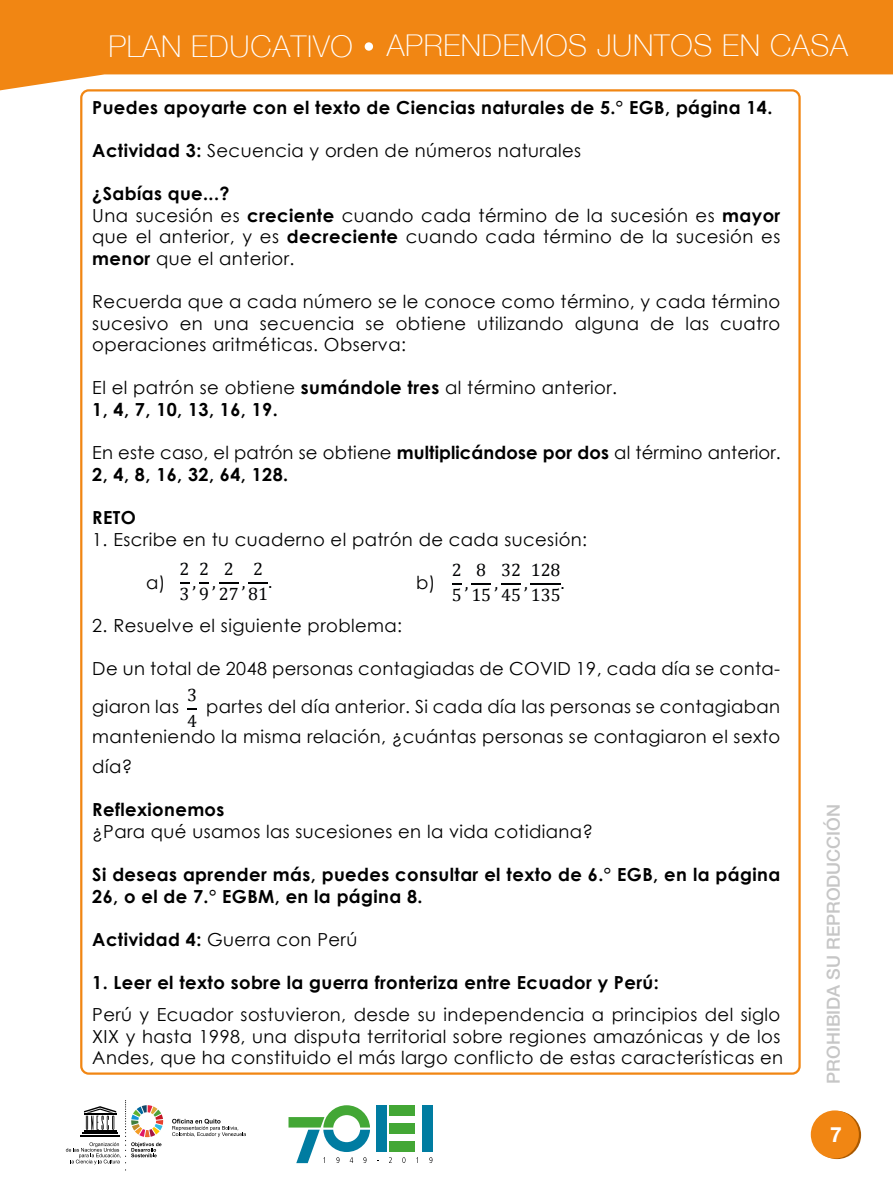
<style>
.page{position:relative;width:893px;height:1191px;background:#fff}
.page>*{position:absolute;margin:0;border:0;box-sizing:border-box;transform-origin:0 0}
.t1{font:100 30px "Helvetica Neue";letter-spacing:.025em;color:#fff}
.t2{font:700 21px "Helvetica Neue LT Std";color:#fff}
.t3{font:18px/21.6px "Century Gothic";letter-spacing:.02em;color:#000}
.t4{font:700 18px/21.6px "Century Gothic";letter-spacing:.02em;color:#000}
.t5{font:18px/25.5px "Cambria Math";letter-spacing:-.005em;color:#010203}
.t6{font:500 18px "Helvetica Neue LT Std";color:#c6c6c6}
.s1{font-weight:700}
</style>
<div class="page">
<div style="left:422px;top:1105px;width:11px;height:47px;background:#007ca1"></div>
<div style="left:376px;top:1105px;width:11px;height:47px;background:#007ca1"></div>
<div style="left:389px;top:1105px;width:26px;height:10px;background:#43a735"></div>
<div style="left:389px;top:1123px;width:26px;height:11px;background:#43a735"></div>
<div style="left:389px;top:1141px;width:26px;height:11px;background:#43a735"></div>
<svg style="left:288px;top:1105px;width:82px;height:58px"></svg>
<svg style="left:389px;top:1157px;width:3px;height:6px"></svg>
<svg style="left:402px;top:1157px;width:3px;height:6px"></svg>
<svg style="left:429px;top:1157px;width:3px;height:6px"></svg>
<svg style="left:0;top:0;width:893px;height:90px;fill:#f18613"></svg>
<div style="left:365px;top:42px;width:8px;height:9px;background:#fff;border-radius:50%"></div>
<svg style="left:813px;top:1111px;width:48px;height:48px"></svg>
<div style="left:811px;top:1110px;width:48px;height:48px;background:#f18613;border-radius:50%"></div>
<svg style="left:66px;top:1100px;width:97px;height:70px"></svg>
<svg style="left:172px;top:1118px;width:74px;height:19px"></svg>
<svg style="left:219px;top:582px;width:20px;height:1px"></svg>
<svg style="left:248px;top:582px;width:20px;height:1px"></svg>
<svg style="left:471px;top:583px;width:20px;height:1px"></svg>
<svg style="left:501px;top:583px;width:20px;height:1px"></svg>
<hr style="left:531px;top:583px;width:30px;height:1px;background:#010203">
<svg style="left:187px;top:708px;width:10px;height:2px"></svg>
<h1 class="t1" style="left:108px;top:22px;width:741px">PLAN EDUCATIVO APRENDEMOS JUNTOS EN CASA</h1>
<p class="t4" style="left:92px;top:95px;width:682px">Puedes apoyarte con el texto de Ciencias naturales de 5.° EGB, página 14.</p>
<p class="t3" style="left:92px;top:139px;width:490px"><span class="s1">Actividad 3:</span> Secuencia y orden de números naturales</p>
<p class="t3" style="left:92px;top:182px;width:690px"><span class="s1">¿Sabías que...?<br></span>Una sucesión es <span class="s1">creciente</span> cuando cada término de la sucesión es <span class="s1">mayor </span>que el anterior, y es <span class="s1">decreciente</span> cuando cada término de la sucesión es <span class="s1">menor</span> que el anterior.</p>
<p class="t3" style="left:92px;top:290px;width:690px;text-align:justify">Recuerda que a cada número se le conoce como término, y cada término sucesivo en una secuencia se obtiene utilizando alguna de las cuatro operaciones aritméticas. Observa:</p>
<p class="t3" style="left:92px;top:377px;width:526px">El el patrón se obtiene <span class="s1">sumándole tres</span> al término anterior.<br><span class="s1">1, 4, 7, 10, 13, 16, 19.</span></p>
<p class="t3" style="left:92px;top:442px;width:690px">En este caso, el patrón se obtiene <span class="s1">multiplicándose por dos</span> al término anterior.<br><span class="s1">2, 4, 8, 16, 32, 64, 128.</span></p>
<p class="t4" style="left:92px;top:506px;width:45px">RETO</p>
<p class="t3" style="left:92px;top:528px;width:496px">1. Escribe en tu cuaderno el patrón de cada sucesión:</p>
<p class="t3" style="left:146px;top:571px;width:21px">a)</p>
<p class="t3" style="left:416px;top:571px;width:21px">b)</p>
<p class="t3" style="left:92px;top:614px;width:311px">2. Resuelve el siguiente problema:</p>
<p class="t3" style="left:92px;top:650px;width:689px;line-height:37.5px">De un total de 2048 personas contagiadas de COVID 19, cada día se conta&shy;giaron las</p>
<p class="t5" style="left:199px;top:556px;width:11px">2<br>9</p>
<p class="t5" style="left:219px;top:556px;width:21px">2<br>27</p>
<p class="t5" style="left:248px;top:556px;width:21px">2<br>81</p>
<p class="t5" style="left:180px;top:556px;width:11px">2<br>3</p>
<p class="t5" style="left:452px;top:556px;width:11px">2<br>5</p>
<p class="t5" style="left:471px;top:556px;width:21px">8<br>15</p>
<p class="t5" style="left:501px;top:556px;width:21px">32<br>45</p>
<p class="t5" style="left:531px;top:556px;width:31px">128<br>135</p>
<p class="t5" style="left:193px;top:569px;width:5px">,</p>
<p class="t5" style="left:212px;top:569px;width:5px">,</p>
<p class="t5" style="left:242px;top:569px;width:5px">,</p>
<p class="t5" style="left:268px;top:569px;width:5px">.</p>
<p class="t5" style="left:465px;top:570px;width:5px">,</p>
<p class="t5" style="left:494px;top:570px;width:5px">,</p>
<p class="t5" style="left:524px;top:570px;width:5px">,</p>
<p class="t5" style="left:561px;top:570px;width:5px">.</p>
<p class="t5" style="left:187px;top:682px;width:11px">3<br>4</p>
<p class="t3" style="left:92px;top:691px;width:690px;line-height:30px;text-align:justify;text-indent:114px">partes del día anterior. Si cada día las personas se contagiaban manteniendo la misma relación, ¿cuántas personas se contagiaron el sexto día?</p>
<p class="t4" style="left:92px;top:798px;width:134px">Reflexionemos</p>
<p class="t3" style="left:92px;top:820px;width:502px">¿Para qué usamos las sucesiones en la vida cotidiana?</p>
<p class="t4" style="left:92px;top:862px;width:689px">Si deseas aprender más, puedes consultar el texto de 6.° EGB, en la página<br>26, o el de 7.° EGBM, en la página 8.</p>
<p class="t3" style="left:92px;top:928px;width:267px"><span class="s1">Actividad 4:</span> Guerra con Perú</p>
<p class="t4" style="left:92px;top:970px;width:568px">1. Leer el texto sobre la guerra fronteriza entre Ecuador y Perú:</p>
<p class="t3" style="left:92px;top:1003px;width:692px">Perú y Ecuador sostuvieron, desde su independencia a principios del siglo<br>XIX y hasta 1998, una disputa territorial sobre regiones amazónicas y de los<br>Andes, que ha constituido el más largo conflicto de estas características en</p>
<p class="t6" style="left:823px;top:1083px;width:281px;rotate:-90deg">PROHIBIDA SU REPRODUCCIÓN</p>
<p class="t2" style="left:830px;top:1121px;width:13px">7</p>
</div>
